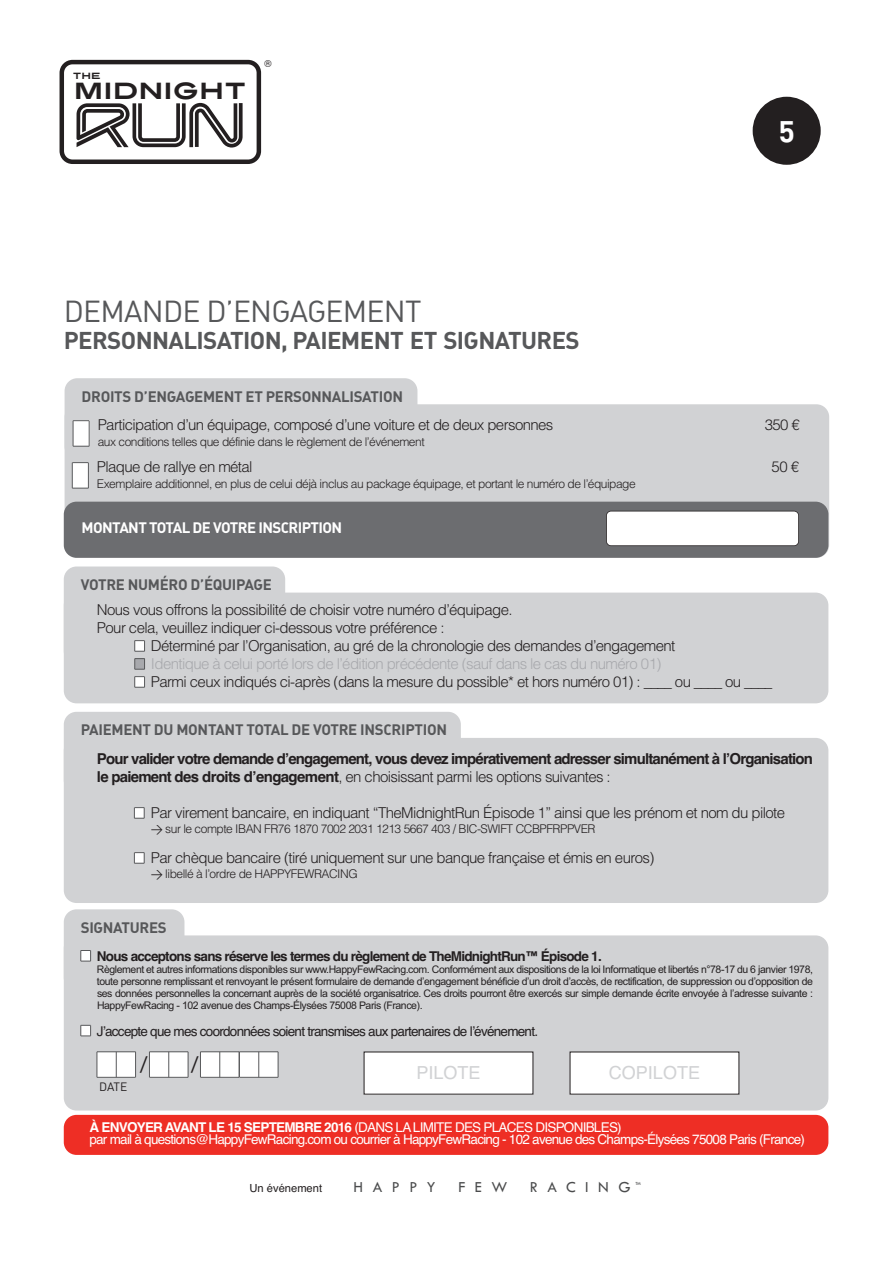
<style>
.page{position:relative;width:893px;height:1263px;background:#fff}
.page>*{position:absolute;margin:0;border:0;box-sizing:border-box;transform-origin:0 0}
.t1{font:54.75px "Liner";color:#231f20}
.t2{font:30px "DIN Regular Alternate";letter-spacing:-.025em;color:#57585a}
.t3{font:30px "DIN Bold Alternate";color:#fff}
.t4{font:24px "DIN Bold Alternate";letter-spacing:-.025em;color:#57585a}
.t5{font:23.25px "Turnpike";color:#231f20}
.t6{font:18px "Helvetica";color:#d1d2d4}
.t7{font:18px "Verdana";color:#231f20}
.t8{font:15.9px "Tw Cen";letter-spacing:.6em;color:#4b4c4d}
.t9{font:300 15px/18px "Helvetica";letter-spacing:-.04em;color:#231f20}
.t10{font:700 15px/18px "Helvetica";letter-spacing:-.055em;color:#231f20}
.t11{font:15px "DIN Bold Alternate";letter-spacing:-.02em;color:#57585a}
.t12{font:300 15px "Helvetica";letter-spacing:-.04em;color:#a8a9ad}
.t13{font:15px "DIN Bold Alternate";letter-spacing:-.04em;color:#fff}
.t14{font:13.5px/12px "Helvetica";letter-spacing:-.055em;color:#fff}
.t15{font:700 13.5px "Helvetica";letter-spacing:-.055em;color:#231f20}
.t16{font:13.5px "Helvetica";letter-spacing:-.055em;color:#231f20}
.t17{font:300 12px "Helvetica";letter-spacing:-.04em;color:#231f20}
.t18{font:12px "DIN Regular Alternate";color:#231f20}
.t19{font:11.1px "Helvetica";color:#231f20}
.t20{font:10.5px/12px "Arial";letter-spacing:-.04em;color:#231f20;text-align:justify}
.t21{font:9.6px "Helvetica";color:#231f20}
.t22{font:9px "Turnpike";color:#231f20}
.t23{font:4.95px "Tw Cen";color:#4b4c4d}
.s1{font-weight:300}
.s2{font-family:"DIN";font-weight:400}
.s3{font-weight:700}
</style>
<div class="page">
<div style="left:753px;top:97px;width:68px;height:68px;background:#231f20;border-radius:50%"></div>
<div style="left:64px;top:738px;width:764px;height:165px;background:#d1d2d4;border-radius:13px"></div>
<div style="left:64px;top:712px;width:397px;height:81px;background:#d1d2d4;border-radius:13px"></div>
<svg style="left:134px;top:807px;width:11px;height:12px"></svg>
<svg style="left:134px;top:852px;width:11px;height:12px"></svg>
<div style="left:64px;top:935px;width:764px;height:175px;background:#d1d2d4;border-radius:13px"></div>
<div style="left:64px;top:1115px;width:764px;height:40px;background:#ee2e25;border-radius:13px"></div>
<div style="left:64px;top:909px;width:120px;height:81px;background:#d1d2d4;border-radius:13px"></div>
<svg style="left:81px;top:950px;width:10px;height:12px"></svg>
<svg style="left:81px;top:1025px;width:10px;height:12px"></svg>
<div style="left:97px;top:1052px;width:19px;height:25px;background:#fff"></div>
<div style="left:116px;top:1052px;width:20px;height:25px;background:#fff"></div>
<svg style="left:97px;top:1052px;width:1px;height:25px"></svg>
<svg style="left:116px;top:1052px;width:1px;height:25px"></svg>
<svg style="left:135px;top:1052px;width:1px;height:25px"></svg>
<hr style="left:97px;top:1051px;width:39px;height:1px;background:#57585a">
<hr style="left:97px;top:1077px;width:39px;height:1px;background:#57585a">
<div style="left:149px;top:1052px;width:20px;height:25px;background:#fff"></div>
<div style="left:169px;top:1052px;width:19px;height:25px;background:#fff"></div>
<svg style="left:149px;top:1052px;width:1px;height:25px"></svg>
<svg style="left:168px;top:1052px;width:1px;height:25px"></svg>
<svg style="left:188px;top:1052px;width:1px;height:25px"></svg>
<hr style="left:149px;top:1051px;width:39px;height:1px;background:#57585a">
<hr style="left:149px;top:1077px;width:39px;height:1px;background:#57585a">
<div style="left:200px;top:1052px;width:20px;height:25px;background:#fff"></div>
<div style="left:220px;top:1052px;width:19px;height:25px;background:#fff"></div>
<svg style="left:200px;top:1052px;width:1px;height:25px"></svg>
<svg style="left:219px;top:1052px;width:1px;height:25px"></svg>
<hr style="left:200px;top:1051px;width:39px;height:1px;background:#57585a">
<hr style="left:200px;top:1077px;width:39px;height:1px;background:#57585a">
<div style="left:239px;top:1052px;width:20px;height:25px;background:#fff"></div>
<div style="left:259px;top:1052px;width:19px;height:25px;background:#fff"></div>
<svg style="left:239px;top:1052px;width:1px;height:25px"></svg>
<svg style="left:258px;top:1052px;width:1px;height:25px"></svg>
<svg style="left:278px;top:1052px;width:1px;height:25px"></svg>
<hr style="left:239px;top:1051px;width:39px;height:1px;background:#57585a">
<hr style="left:239px;top:1077px;width:39px;height:1px;background:#57585a">
<div style="left:364px;top:1052px;width:169px;height:42px;background:#fff"></div>
<div style="left:570px;top:1052px;width:169px;height:42px;background:#fff"></div>
<svg style="left:60px;top:60px;width:201px;height:104px"></svg>
<div style="left:65px;top:404px;width:764px;height:154px;background:#d1d2d4;border-radius:13px"></div>
<div style="left:65px;top:378px;width:352px;height:81px;background:#d1d2d4;border-radius:13px"></div>
<svg style="left:73px;top:420px;width:17px;height:27px"></svg>
<div style="left:64px;top:593px;width:764px;height:110px;background:#d1d2d4;border-radius:13px"></div>
<div style="left:64px;top:566px;width:221px;height:98px;background:#d1d2d4;border-radius:13px"></div>
<svg style="left:72px;top:462px;width:17px;height:27px"></svg>
<svg style="left:134px;top:640px;width:11px;height:12px"></svg>
<svg style="left:134px;top:658px;width:11px;height:12px"></svg>
<svg style="left:134px;top:676px;width:11px;height:12px"></svg>
<div style="left:64px;top:502px;width:764px;height:56px;background:#6c6d70;border-radius:13px"></div>
<div style="left:606px;top:511px;width:193px;height:35px;background:#fff;border-radius:5px"></div>
<div style="left:606px;top:511px;width:193px;height:35px;border:2px solid #231f20;border-radius:5px"></div>
<p class="t22" style="left:73px;top:69px;width:29px">THE</p>
<h3 class="t5" style="left:74px;top:74px;width:174px">Midnight</h3>
<h1 class="t1" style="left:76px;top:96px;width:169px">RUN</h1>
<p class="t21" style="left:264px;top:58px;width:9px">®</p>
<h2 class="t2" style="left:64px;top:294px;width:359px">DEMANDE D’ENGAGEMENT</h2>
<h3 class="t4" style="left:64px;top:326px;width:517px">PERSONNALISATION, PAIEMENT ET SIGNATURES</h3>
<p class="t11" style="left:82px;top:388px;width:323px">DROITS D’ENGAGEMENT ET PERSONNALISATION</p>
<p class="t9" style="left:98px;top:415px;width:457px">Participation d’un équipage, composé d’une voiture et de deux personnes</p>
<p class="t17" style="left:98px;top:431px;width:328px">aux conditions telles que définie dans le règlement de l’événement</p>
<p class="t9" style="left:97px;top:457px;width:157px">Plaque de rallye en métal</p>
<p class="t17" style="left:97px;top:473px;width:540px">Exemplaire additionnel, en plus de celui déjà inclus au package équipage, et portant le numéro de l’équipage</p>
<p class="t13" style="left:82px;top:519px;width:262px">MONTANT TOTAL DE VOTRE INSCRIPTION</p>
<h2 class="t3" style="left:778px;top:111px;width:18px">5</h2>
<p class="t9" style="left:765px;top:415px;width:37px">350 €</p>
<p class="t9" style="left:772px;top:457px;width:29px">50 €</p>
<p class="t11" style="left:81px;top:576px;width:193px">VOTRE NUMÉRO D’ÉQUIPAGE</p>
<p class="t9" style="left:97px;top:600px;width:417px">Nous vous offrons la possibilité de choisir votre numéro d’équipage.<br>Pour cela, veuillez indiquer ci-dessous votre préférence :</p>
<p class="t9" style="left:151px;top:636px;width:526px">Déterminé par l’Organisation, au gré de la chronologie des demandes d’engagement</p>
<p class="t12" style="left:151px;top:651px;width:512px">Identique à celui porté lors de l’édition précédente (sauf dans le cas du numéro 01)</p>
<p class="t9" style="left:151px;top:672px;width:623px">Parmi ceux indiqués ci-après (dans la mesure du possible* et hors numéro 01) : ____ ou ____ ou ____</p>
<p class="t11" style="left:81px;top:721px;width:368px">PAIEMENT DU MONTANT TOTAL DE VOTRE INSCRIPTION</p>
<p class="t10" style="left:97px;top:750px;width:718px">Pour valider votre demande d’engagement, vous devez impérativement adresser simultanément à l’Organisation le paiement des droits d’engagement<span class="s1">, en choisissant parmi les options suivantes :</span></p>
<p class="t9" style="left:151px;top:803px;width:636px">Par virement bancaire, en indiquant “TheMidnightRun Épisode 1” ainsi que les prénom et nom du pilote</p>
<p class="t17" style="left:151px;top:819px;width:446px"><span class="s2">&gt;</span> sur le compte IBAN FR76 1870 7002 2031 1213 5667 403 / BIC-SWIFT CCBPFRPPVER</p>
<p class="t9" style="left:151px;top:848px;width:505px">Par chèque bancaire (tiré uniquement sur une banque française et émis en euros)</p>
<p class="t17" style="left:151px;top:864px;width:208px"><span class="s2">&gt;</span> libellé à l’ordre de HAPPYFEWRACING</p>
<p class="t11" style="left:81px;top:919px;width:87px">SIGNATURES</p>
<p class="t15" style="left:97px;top:948px;width:506px">Nous acceptons sans réserve les termes du règlement de TheMidnightRun™ Épisode 1.</p>
<p class="t20" style="left:97px;top:963px;width:718px">Règlement et autres informations disponibles sur www.HappyFewRacing.com. Conformément aux dispositions de la loi Informatique et libertés n°78-17 du 6 janvier 1978, toute personne remplissant et renvoyant le présent formulaire de demande d’engagement bénéficie d’un droit d’accès, de rectification, de suppression ou d’opposition de ses données personnelles la concernant auprès de la société organisatrice. Ces droits pourront être exercés sur simple demande écrite envoyée à l’adresse suivante :<br>HappyFewRacing - 102 avenue des Champs-Élysées 75008 Paris (France).</p>
<p class="t16" style="left:97px;top:1023px;width:443px">J’accepte que mes coordonnées soient transmises aux partenaires de l’événement.</p>
<p class="t18" style="left:99px;top:1080px;width:30px">DATE</p>
<p class="t7" style="left:140px;top:1051px;width:10px">/</p>
<p class="t7" style="left:191px;top:1051px;width:10px">/</p>
<p class="t6" style="left:416px;top:1062px;width:66px">PILOTE</p>
<p class="t6" style="left:609px;top:1062px;width:93px">COPILOTE</p>
<p class="t14" style="left:89px;top:1121px;width:717px"><span class="s3">À ENVOYER AVANT LE 15 SEPTEMBRE 2016</span> (DANS LA LIMITE DES PLACES DISPONIBLES)<br>par mail à questions@HappyFewRacing.com ou courrier à HappyFewRacing - 102 avenue des Champs-Élysées 75008 Paris (France)</p>
<p class="t19" style="left:249px;top:1181px;width:74px">Un événement</p>
<p class="t8" style="left:354px;top:1177px;width:84px">HAPPY</p>
<p class="t8" style="left:458px;top:1177px;width:50px">FEW</p>
<p class="t8" style="left:530px;top:1177px;width:102px">RACING</p>
<p class="t23" style="left:635px;top:1180px;width:7px">TM</p>
</div>
